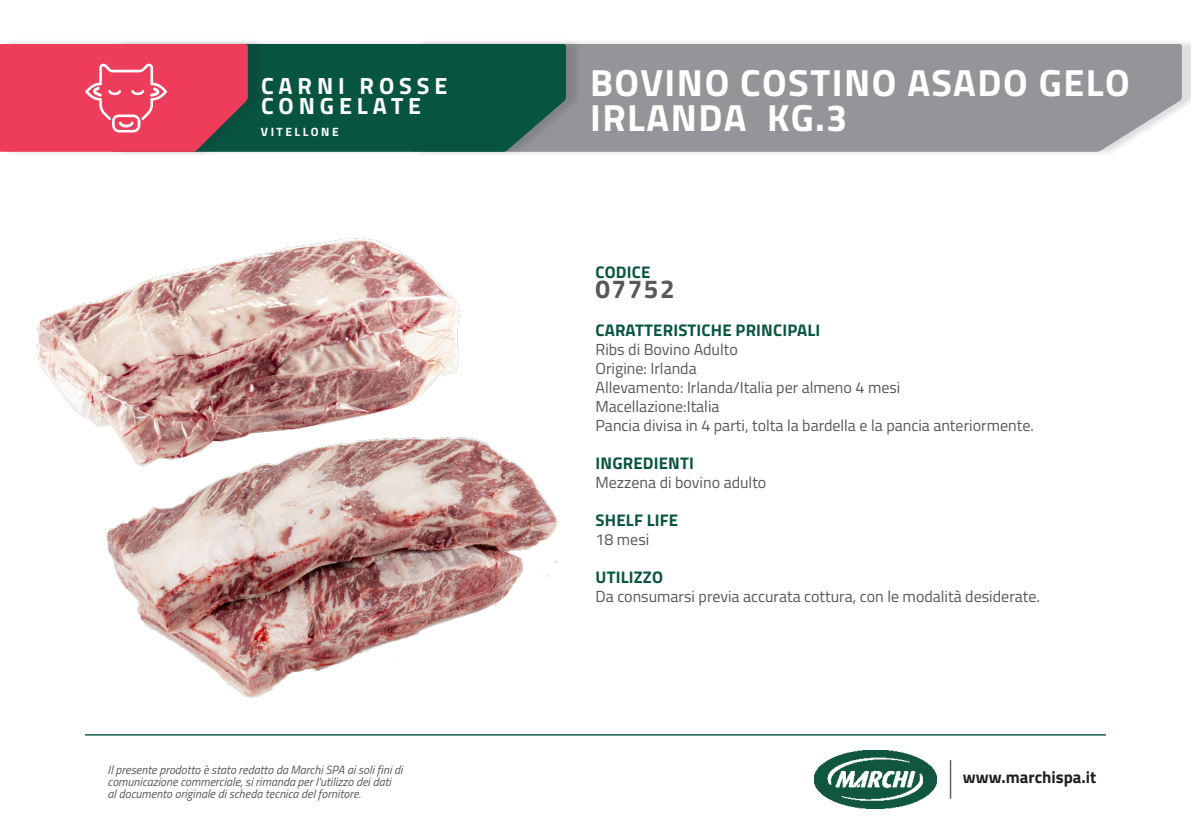
<style>
.page{position:relative;width:1191px;height:840px;background:#fff}
.page>*{position:absolute;margin:0;border:0;box-sizing:border-box;transform-origin:0 0}
.t1{font:700 37.8px/34.2px "Titillium Web";letter-spacing:.04em;color:#fff}
.t2{font:700 26px "Titillium Web";letter-spacing:.06em;color:#57585a}
.t3{font:700 23.4px "Titillium Web";letter-spacing:.21em;color:#fff}
.t4{font:700 16.8px "Titillium Web";letter-spacing:.01em;color:#075541}
.t5{font:700 16.8px "Titillium Web";color:#231f20}
.t6{font:16px "Titillium Web";color:#57585a}
.t7{font:italic 12px/12px "Titillium Web";color:#57585a}
.t8{font:700 12px "Titillium Web";letter-spacing:.21em;color:#fff}
.s1{font-style:inherit}
</style>
<div class="page">
<hr style="left:949px;top:759px;width:2px;height:39px;background:#57585a">
<img style="left:814px;top:750px;width:122px;height:58px">
<hr style="left:85px;top:733px;width:1021px;height:2px;background:#075541">
<div style="left:416px;top:39px;width:775px;height:118px;background:#231f20;opacity:.15"></div>
<div style="left:581px;top:44px;width:600px;height:108px;background:#939598"></div>
<div style="left:116px;top:39px;width:465px;height:118px;background:#231f20;opacity:.15"></div>
<div style="left:263px;top:44px;width:303px;height:108px;background:#075541"></div>
<div style="left:4px;top:38px;width:259px;height:119px;background:#231f20;opacity:.15"></div>
<svg style="left:0;top:44px;width:248px;height:108px;background:#e2435f"></svg>
<img style="left:37px;top:238px;width:420px;height:179px">
<img style="left:84px;top:303px;width:474px;height:395px">
<p class="t3" style="left:261px;top:68px;width:188px">CARNI ROSSE</p>
<p class="t3" style="left:261px;top:88px;width:162px">CONGELATE</p>
<p class="t8" style="left:261px;top:123px;width:79px">VITELLONE</p>
<p class="t3" style="left:302px;top:85px;width:91px">CARNE</p>
<p class="t7" style="left:108px;top:762px;width:296px">Il presente prodotto è stato redatto da Marchi SPA ai soli fini di comunicazione commerciale, si rimanda per l'utilizzo dei dati<br>al documento originale di scheda tecnica del fornitore.</p>
<p class="t1" style="left:590px;top:64px;width:541px">BOVINO COSTINO ASADO GELO<br>IRLANDA KG.3</p>
<p class="t4" style="left:595px;top:259px;width:56px">CODICE</p>
<p class="t2" style="left:595px;top:269px;width:81px">07752</p>
<p class="t4" style="left:595px;top:317px;width:226px">CARATTERISTICHE PRINCIPALI</p>
<p class="t6" style="left:595px;top:337px;width:144px">Ribs di Bovino Adulto</p>
<p class="t6" style="left:595px;top:356px;width:103px">Origine: Irlanda</p>
<p class="t6" style="left:595px;top:375px;width:306px">Allevamento: Irlanda/Italia per almeno 4 mesi</p>
<p class="t6" style="left:595px;top:394px;width:125px">Macellazione:Italia</p>
<p class="t6" style="left:595px;top:413px;width:440px"><span class="s1">P</span>ancia divisa in 4 parti, tolta la bardella e la pancia anteriormente.</p>
<p class="t4" style="left:595px;top:450px;width:100px">INGREDIENTI</p>
<p class="t6" style="left:595px;top:470px;width:172px">Mezzena di bovino adulto</p>
<p class="t4" style="left:595px;top:507px;width:84px">SHELF LIFE</p>
<p class="t6" style="left:595px;top:527px;width:55px">18 mesi</p>
<p class="t4" style="left:595px;top:564px;width:69px">UTILIZZO</p>
<p class="t6" style="left:595px;top:584px;width:446px">Da consumarsi previa accurata cottura, con le modalità desiderate.</p>
<p class="t5" style="left:963px;top:764px;width:135px">www.marchispa.it</p>
</div>
